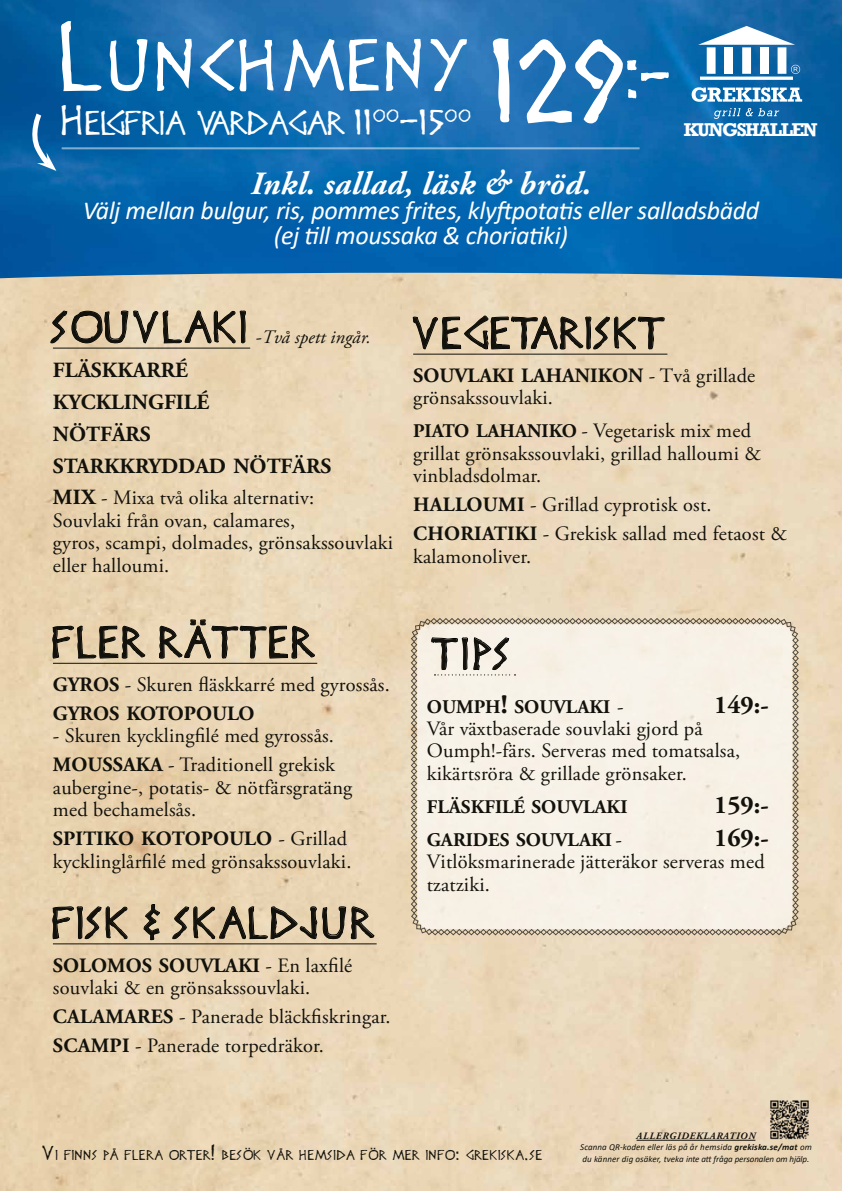
<style>
.page{position:relative;width:842px;height:1191px;background:#fff}
.page>*{position:absolute;margin:0;border:0;box-sizing:border-box;transform-origin:0 0}
.t1{font:105px "Disney Heroic";color:#fff}
.t2{font:80.9px "Disney Heroic";color:#fff}
.t3{font:65.2px "Disney Heroic";color:#fff}
.t4{font:39.7px "Disney Heroic";color:#12110b}
.t5{font:39.5px "Disney Heroic";color:#12110b}
.t6{font:italic 700 32.4px "Adobe Garamond Pro";letter-spacing:.015em;color:#fff}
.t7{font:30.3px "Disney Heroic";letter-spacing:-.055em;color:#fff}
.t8{font:italic 26px/24.6px "Calibri";letter-spacing:-.015em;color:#fff;text-align:center}
.t9{font:700 25.4px "Adobe Garamond Pro";color:#12110b}
.t10{font:700 21.6px/31.9px "Adobe Garamond Pro";color:#12110b}
.t11{font:20.4px/22.4px "Adobe Garamond Pro";letter-spacing:.01em;color:#12110b}
.t12{font:700 20.3px "Adobe Garamond Pro";color:#12110b}
.t13{font:700 19.3px "Adobe Garamond Pro";color:#12110b}
.t14{font:700 19px "Rockwell";letter-spacing:-.08em;color:#fff}
.t15{font:italic 18.9px "Adobe Garamond Pro";color:#12110b}
.t16{font:12.6px "Disney Heroic";color:#12110b}
.t17{font:italic 700 9.7px "Adobe Garamond Pro";letter-spacing:.07em;color:#12110c}
.t18{font:italic 9px/11.6px "Calibri";letter-spacing:.01em;color:#12110c}
.s1{font-size:87.5px}
.s2{font-size:37.7px}
.s3{font-size:31.6px}
.s4{font-size:34.2px}
.s5{font-family:"Disney Heroic";font-style:normal;font-size:39.7px}
.s6{font-weight:700;font-size:21.6px}
.s7{font-weight:700;font-size:20.3px}
.s8{font-weight:400;font-size:20.4px}
.s9{font-weight:700;font-size:19.3px}
.s10{font-size:27.5px}
.s11{font-size:18px}
.s12{font-weight:700}
</style>
<div class="page">
<img style="left:0;top:278px;width:842px;height:913px">
<img style="left:0;top:0;width:842px;height:278px">
<svg style="left:698px;top:26px;width:97px;height:19px"></svg>
<div style="left:707px;top:47px;width:8px;height:27px;background:#fff"></div>
<div style="left:724px;top:47px;width:9px;height:27px;background:#fff"></div>
<div style="left:742px;top:47px;width:9px;height:27px;background:#fff"></div>
<div style="left:760px;top:47px;width:9px;height:27px;background:#fff"></div>
<div style="left:777px;top:47px;width:9px;height:27px;background:#fff"></div>
<hr style="left:700px;top:77px;width:93px;height:3px;background:#fff">
<svg style="left:791px;top:65px;width:9px;height:9px"></svg>
<svg style="left:692px;top:87px;width:110px;height:15px"></svg>
<svg style="left:714px;top:108px;width:26px;height:11px"></svg>
<svg style="left:746px;top:108px;width:33px;height:8px"></svg>
<hr style="left:53px;top:348px;width:197px;height:1px;background:#12110b">
<hr style="left:53px;top:663px;width:264px;height:1px;background:#12110b">
<hr style="left:53px;top:943px;width:324px;height:1px;background:#12110b">
<svg style="left:51px;top:307px;width:195px;height:36px;background:#c8b69a"></svg>
<svg style="left:53px;top:622px;width:92px;height:36px;background:#c4b294"></svg>
<svg style="left:159px;top:619px;width:156px;height:39px;background:#caba9e"></svg>
<svg style="left:53px;top:906px;width:74px;height:33px;background:#bdaa8d"></svg>
<svg style="left:144px;top:904px;width:16px;height:35px"></svg>
<svg style="left:173px;top:903px;width:201px;height:36px;background:#c7b598"></svg>
<hr style="left:413px;top:354px;width:254px;height:1px;background:#12110b">
<svg style="left:413px;top:316px;width:251px;height:33px;background:#c3b297"></svg>
<svg style="left:411px;top:618px;width:388px;height:317px;background:#f1eadf"></svg>
<hr style="left:62px;top:147px;width:578px;height:2px;background:#fff">
<svg style="left:30px;top:109px;width:26px;height:62px"></svg>
<hr style="left:637px;top:1139px;width:118px;height:1px;background:#12110c">
<img style="left:769px;top:1098px;width:42px;height:42px">
<h3 class="t3" style="left:60px;top:25px;width:416px"><span class="s1">L</span>UNCHMENY</h3>
<h3 class="t7" style="left:62px;top:104px;width:412px"><span class="s2">H</span> ELGFRIA VARDAGAR <span class="s3">11</span><sup>00</sup><span class="s4">-</span><span class="s3">15</span><sup>00</sup></h3>
<h1 class="t1" style="left:492px;top:17px;width:142px">129</h1>
<h2 class="t2" style="left:626px;top:22px;width:50px">:-</h2>
<p class="t14" style="left:684px;top:114px;width:135px">KUNGSHALLEN</p>
<h3 class="t6" style="left:251px;top:165px;width:342px">Inkl. sallad, läsk &amp; bröd.</h3>
<p class="t8" style="left:83px;top:197px;width:678px">Välj mellan bulgur, ris, pommes frites, klyftpotatis eller salladsbädd (ej till moussaka &amp; choriatiki)</p>
<p class="t15" style="left:53px;top:325px;width:319px"><span class="s5">SOUVLAKI</span> -Två spett ingår.</p>
<p class="t10" style="left:53px;top:354px;width:280px">FLÄSKKARRÉ<br>KYCKLINGFILÉ<br>NÖTFÄRS<br>STARKKRYDDAD NÖTFÄRS</p>
<p class="t11" style="left:53px;top:487px;width:342px"><span class="s6">MIX</span> - Mixa två olika alternativ:<br>Souvlaki från ovan, calamares,<br>gyros, scampi, dolmades, grönsakssouvlaki eller halloumi.</p>
<h3 class="t4" style="left:53px;top:618px;width:266px">FLER RÄTTER</h3>
<p class="t11" style="left:53px;top:674px;width:338px"><span class="s7">GYROS</span> - Skuren fläskkarré med gyrossås.</p>
<p class="t12" style="left:53px;top:701px;width:203px">GYROS KOTOPOULO</p>
<p class="t11" style="left:53px;top:722px;width:284px;line-height:29.1px">- Skuren kycklingfilé med gyrossås.<br><span class="s7">MOUSSAKA</span> - Traditionell grekisk</p>
<p class="t11" style="left:53px;top:777px;width:301px">aubergine-, potatis- &amp; nötfärsgratäng med bechamelsås.</p>
<p class="t12" style="left:53px;top:827px;width:296px">SPITIKO KOTOPOULO <span class="s8">- Grillad</span></p>
<p class="t11" style="left:53px;top:850px;width:300px">kycklinglårfilé med grönsakssouvlaki.</p>
<h3 class="t4" style="left:53px;top:898px;width:325px">FISK &amp; SKALDJUR</h3>
<p class="t12" style="left:53px;top:953px;width:301px">SOLOMOS SOUVLAKI <span class="s8">- En laxfilé</span></p>
<p class="t11" style="left:53px;top:973px;width:339px;line-height:29.1px">souvlaki &amp; en grönsakssouvlaki.<br><span class="s7">CALAMARES</span> - Panerade bläckfiskringar.<br><span class="s7">SCAMPI</span> - Panerade torpedräkor.</p>
<h3 class="t4" style="left:413px;top:309px;width:256px">VEGETARISKT</h3>
<p class="t12" style="left:413px;top:363px;width:344px">SOUVLAKI LAHANIKON <span class="s8">- Två grillade</span></p>
<p class="t11" style="left:413px;top:382px;width:339px;line-height:33px">grönsakssouvlaki.<br><span class="s9">PIATO LAHANIKO</span> - Vegetarisk mix med</p>
<p class="t11" style="left:413px;top:443px;width:349px">grillat grönsakssouvlaki, grillad halloumi &amp; vinbladsdolmar.</p>
<p class="t11" style="left:413px;top:491px;width:376px;line-height:29.1px"><span class="s7">HALLOUMI</span> - Grillad cyprotisk ost.<br><span class="s7">CHORIATIKI</span> - Grekisk sallad med fetaost &amp;</p>
<p class="t11" style="left:413px;top:545px;width:120px">kalamonoliver.</p>
<h3 class="t5" style="left:434px;top:629px;width:81px">TIPS</h3>
<p class="t13" style="left:427px;top:695px;width:198px">OUMPH<span class="s10">!</span> SOUVLAKI <span class="s8">-</span></p>
<p class="t9" style="left:714px;top:689px;width:56px">149:-</p>
<p class="t11" style="left:427px;top:718px;width:315px">Vår växtbaserade souvlaki gjord på<br>Oumph!-färs. Serveras med tomatsalsa, kikärtsröra &amp; grillade grönsaker.</p>
<p class="t13" style="left:427px;top:795px;width:202px">FLÄSKFILÉ SOUVLAKI</p>
<p class="t9" style="left:714px;top:790px;width:56px">159:-</p>
<p class="t13" style="left:427px;top:828px;width:197px">GARIDES SOUVLAKI <span class="s8">-</span></p>
<p class="t9" style="left:714px;top:823px;width:56px">169:-</p>
<p class="t11" style="left:427px;top:851px;width:339px">Vitlöksmarinerade jätteräkor serveras med tzatziki.</p>
<p class="t16" style="left:43px;top:1146px;width:502px"><span class="s11">V</span>I FINNS PÅ FLERA ORTER<span class="s11">!</span> BESÖK VÅR HEMSIDA FÖR MER INFO<span class="s11">:</span> GREKISKA<span class="s11">.</span>SE</p>
<p class="t17" style="left:637px;top:1130px;width:120px">ALLERGIDEKLARATION</p>
<p class="t18" style="left:580px;top:1141px;width:233px">Scanna QR-koden eller läs på år hemsida <span class="s12">grekiska.se/mat</span> om du känner dig osäker, tveka inte att fråga personalen om hjälp.</p>
</div>
